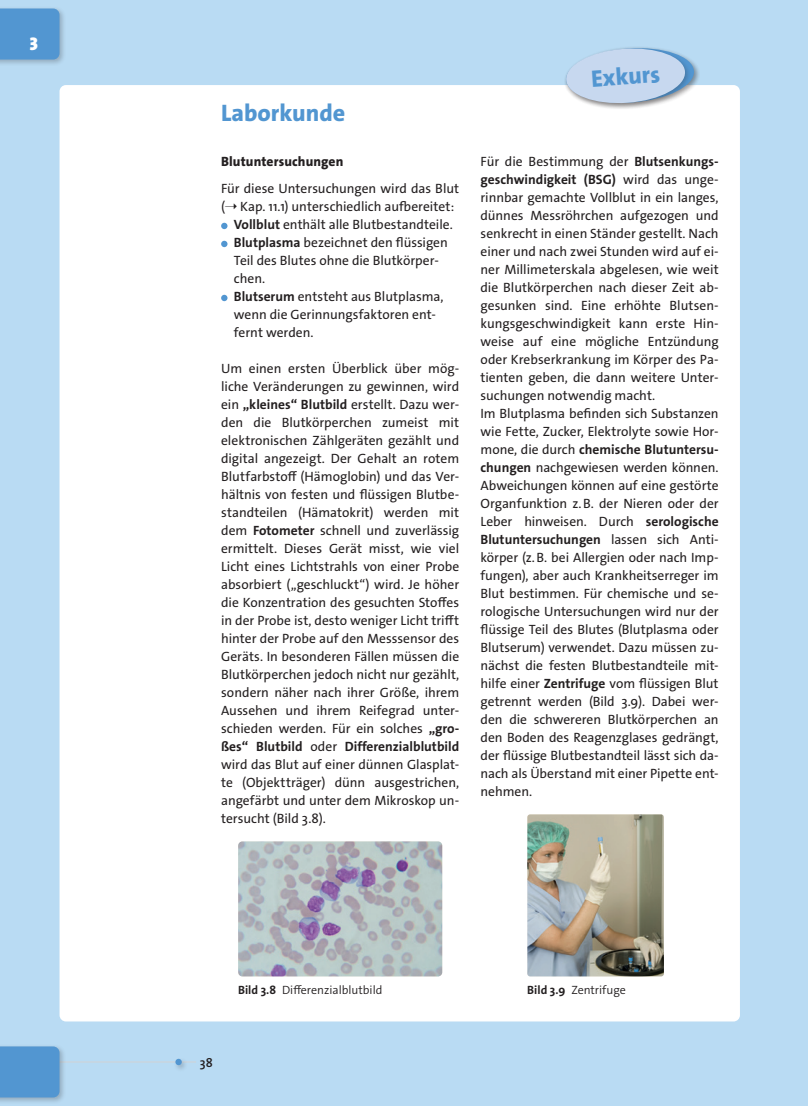
<style>
.page{position:relative;width:808px;height:1106px;background:#b9dbf3}
.page>*{position:absolute;margin:0;border:0;box-sizing:border-box;transform-origin:0 0}
.t1{font:800 24px "The Sans Os F";color:#5296d1}
.t2{font:900 18px "The Sans Os F";color:#fff}
.t3{font:13.5px/18px "The Sans Os F";letter-spacing:-.005em;color:#231f20;text-align:justify}
.t4{font:800 13.5px "The Sans Os F";letter-spacing:.01em;color:#231f20}
.t5{font:600 12.75px "The Sans Os F";color:#231f20}
.t6{font:300 12px "The Sans Os F";color:#231f20}
.s1{font-weight:700}
</style>
<div class="page">
<div style="left:60px;top:85px;width:680px;height:936px;background:#fff;border-radius:6px"></div>
<hr style="left:39px;top:1061px;width:157px;height:1px;background:#d1d2d4">
<div style="left:173px;top:1056px;width:16px;height:15px;background:#231f20;opacity:.25"></div>
<div style="left:175px;top:1058px;width:7px;height:7px;background:#5296d1;border-radius:50%"></div>
<div style="left:0;top:6px;width:66px;height:60px;background:#231f20;opacity:.25"></div>
<div style="left:0;top:9px;width:60px;height:51px;background:#5296d1"></div>
<div style="left:0;top:1043px;width:66px;height:61px;background:#231f20;opacity:.25"></div>
<div style="left:0;top:1046px;width:60px;height:51px;background:#5296d1"></div>
<svg style="left:221px;top:223px;width:6px;height:6px"></svg>
<svg style="left:221px;top:241px;width:6px;height:6px"></svg>
<svg style="left:221px;top:295px;width:6px;height:6px"></svg>
<img style="left:238px;top:841px;width:204px;height:135px">
<img style="left:527px;top:814px;width:137px;height:162px">
<div style="left:564px;top:45px;width:137px;height:65px;background:#231f20;opacity:.25"></div>
<div style="left:564px;top:46px;width:128px;height:64px;background:#231f20;opacity:.25"></div>
<svg style="left:565px;top:46px;width:130px;height:59px"></svg>
<h2 class="t2" style="left:30px;top:30px;width:10px">3</h2>
<h1 class="t1" style="left:221px;top:98px;width:126px">Laborkunde</h1>
<p class="t4" style="left:221px;top:153px;width:124px">Blutuntersuchungen</p>
<p class="t3" style="left:221px;top:180px;width:240px">Für diese Untersuchungen wird das Blut</p>
<p class="t3" style="left:221px;top:198px;width:235px">(➝ Kap. 11.1) unterschiedlich aufbereitet:</p>
<p class="t3" style="left:234px;top:216px;width:220px"><span class="s1">Vollblut</span> enthält alle Blutbestandteile.</p>
<p class="t3" style="left:234px;top:234px;width:215px"><span class="s1">Blutplasma</span> bezeichnet den flüssigen</p>
<p class="t3" style="left:234px;top:252px;width:206px">Teil des Blutes ohne die Blutkörper-</p>
<p class="t3" style="left:234px;top:270px;width:33px">chen.</p>
<p class="t3" style="left:234px;top:288px;width:211px"><span class="s1">Blutserum</span> entsteht aus Blutplasma,</p>
<p class="t3" style="left:234px;top:306px;width:204px">wenn die Gerinnungsfaktoren ent-</p>
<p class="t3" style="left:234px;top:324px;width:81px">fernt werden.</p>
<p class="t3" style="left:221px;top:360px;width:240px">Um einen ersten Überblick über mög&shy;liche Veränderungen zu gewinnen, wird ein <span class="s1">„kleines“ Blutbild</span> erstellt. Dazu wer&shy;den die Blutkörperchen zumeist mit elektronischen Zählgeräten gezählt und digital angezeigt. Der Gehalt an rotem Blutfarbstoff (Hämoglobin) und das Ver&shy;hältnis von festen und flüssigen Blutbe&shy;standteilen (Hämatokrit) werden mit dem <span class="s1">Fotometer</span> schnell und zuverlässig ermittelt. Dieses Gerät misst, wie viel Licht eines Lichtstrahls von einer Probe absorbiert („geschluckt“) wird. Je höher die Konzentration des gesuchten Stoffes in der Probe ist, desto weniger Licht trifft hinter der Probe auf den Messsensor des Geräts. In besonderen Fällen müssen die Blutkörperchen jedoch nicht nur gezählt, sondern näher nach ihrer Größe, ihrem Aussehen und ihrem Reifegrad unter&shy;schieden werden. Für ein solches <span class="s1">„gro&shy;ßes“ Blutbild</span> oder <span class="s1">Differenzialblutbild </span>wird das Blut auf einer dünnen Glasplat&shy;te (Objektträger) dünn ausgestrichen, angefärbt und unter dem Mikroskop un&shy;tersucht (Bild 3.8).</p>
<h1 class="t1" style="left:590px;top:63px;width:70px;rotate:-4deg">Exkurs</h1>
<p class="t3" style="left:480px;top:153px;width:240px;text-align:left">Für die Bestimmung der <span class="s1">Blutsenkungs&shy;geschwindigkeit (BSG)</span> wird das unge&shy;rinnbar gemachte Vollblut in ein langes, dünnes Messröhrchen aufgezogen und senkrecht in einen Ständer gestellt. Nach einer und nach zwei Stunden wird auf ei&shy;ner Millimeterskala abgelesen, wie weit die Blutkörperchen nach dieser Zeit ab&shy;gesunken sind. Eine erhöhte Blutsen&shy;kungsgeschwindigkeit kann erste Hin&shy;weise auf eine mögliche Entzündung oder Krebserkrankung im Körper des Pa&shy;tienten geben, die dann weitere Unter&shy;suchungen notwendig macht.<br>Im Blutplasma befinden sich Substanzen wie Fette, Zucker, Elektrolyte sowie Hor&shy;mone, die durch <span class="s1">chemische Blutuntersu&shy;chungen</span> nachgewiesen werden können.<br>Abweichungen können auf eine gestörte Organfunktion z.B. der Nieren oder der Leber hinweisen. Durch <span class="s1">serologische Blutuntersuchungen</span> lassen sich Anti&shy;körper (z.B. bei Allergien oder nach Imp&shy;fungen), aber auch Krankheitserreger im Blut bestimmen. Für chemische und se&shy;rologische Untersuchungen wird nur der flüssige Teil des Blutes (Blutplasma oder Blutserum) verwendet. Dazu müssen zu&shy;nächst die festen Blutbestandteile mit&shy;hilfe einer <span class="s1">Zentrifuge</span> vom flüssigen Blut getrennt werden (Bild 3.9). Dabei wer&shy;den die schwereren Blutkörperchen an den Boden des Reagenzglases gedrängt, der flüssige Blutbestandteil lässt sich da&shy;nach als Überstand mit einer Pipette ent&shy;nehmen.</p>
<p class="t5" style="left:200px;top:1054px;width:14px">38</p>
<p class="t6" style="left:238px;top:982px;width:146px"><span class="s1">Bild 3.8</span> Differenzialblutbild</p>
<p class="t6" style="left:527px;top:982px;width:100px"><span class="s1">Bild 3.9</span> Zentrifuge</p>
</div>
